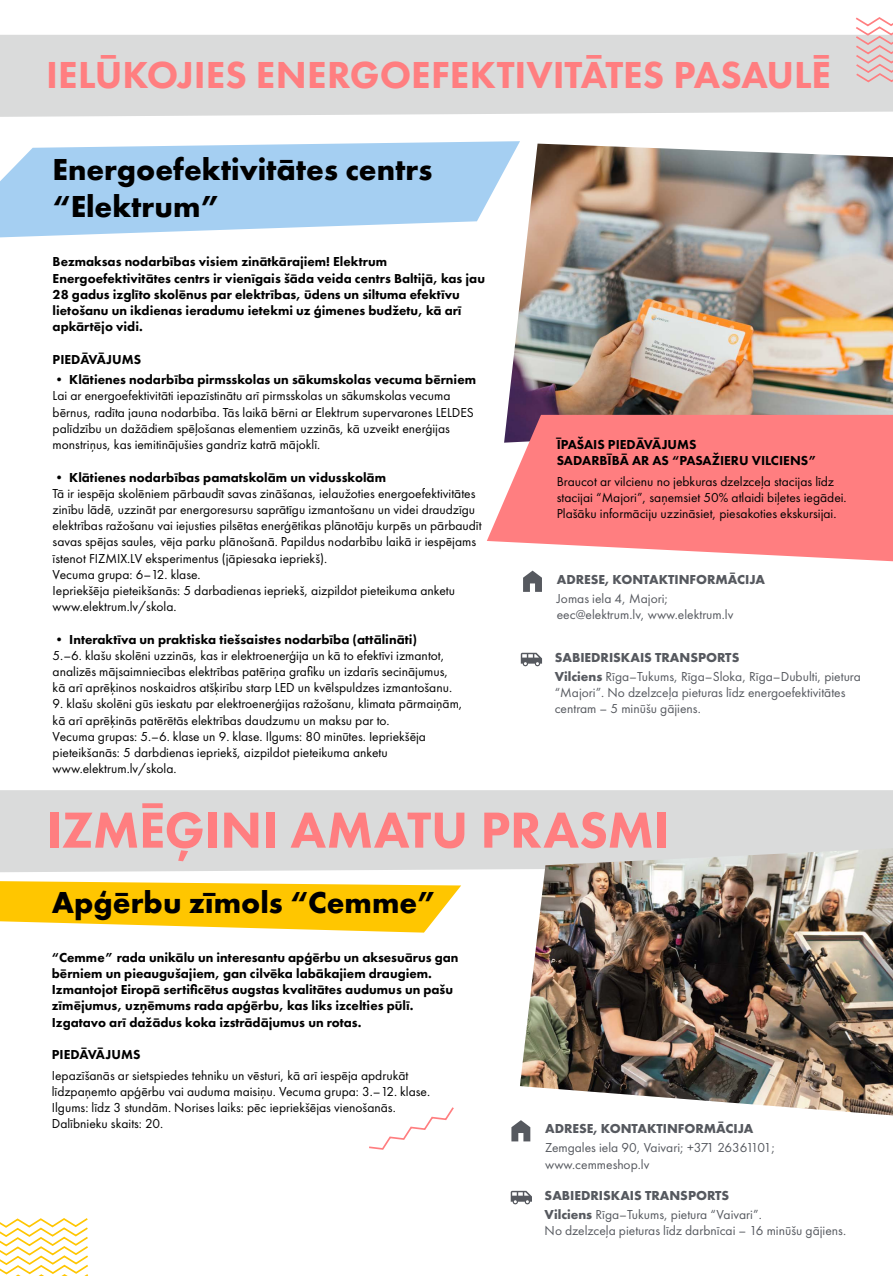
<style>
.page{position:relative;width:893px;height:1276px;background:#fff}
.page>*{position:absolute;margin:0;border:0;box-sizing:border-box;transform-origin:0 0}
.t1{font:800 52.5px "Futura PT";letter-spacing:-.005em;color:#ff7e80}
.t2{font:800 39px "Futura PT";letter-spacing:-.005em;color:#ff7e80}
.t3{font:700 31.5px/37.8px "Futura PT";color:#000}
.t4{font:13.5px/16.2px "Futura PT Book";color:#000}
.t5{font:800 13.5px/16.2px "Futura PT";color:#000}
.t6{font:13.5px/16.2px "Futura PT Book";color:#56595f}
.t7{font:700 13.5px "Futura PT";color:#56595f}
.s1{font-family:"Futura PT";font-weight:700}
</style>
<div class="page">
<svg style="left:0;top:881px;width:461px;height:51px"></svg>
<img style="left:550px;top:157px;width:343px;height:258px">
<svg style="left:550px;top:144px;width:339px;height:13px"></svg>
<img style="left:507px;top:143px;width:43px;height:272px">
<svg style="left:0;top:1218px;width:89px;height:58px"></svg>
<svg style="left:0;top:141px;width:520px;height:96px;fill:#a5cff2"></svg>
<svg style="left:521px;top:653px;width:21px;height:13px"></svg>
<svg style="left:523px;top:570px;width:19px;height:22px"></svg>
<svg style="left:487px;top:415px;width:406px;height:147px;background:#fc8e90"></svg>
<div style="left:0;top:790px;width:893px;height:82px;background:#dadbdb"></div>
<div style="left:0;top:35px;width:893px;height:82px;background:#dadbdb"></div>
<svg style="left:854px;top:17px;width:39px;height:66px"></svg>
<svg style="left:511px;top:1190px;width:21px;height:14px"></svg>
<svg style="left:511px;top:1120px;width:19px;height:21px"></svg>
<img style="left:520px;top:848px;width:373px;height:267px">
<svg style="left:369px;top:1107px;width:85px;height:43px"></svg>
<h2 class="t2" style="left:46px;top:51px;width:786px">IELŪKOJIES ENERGOEFEKTIVITĀTES PASAULĒ</h2>
<h3 class="t3" style="left:53px;top:149px;width:381px">Energoefektivitātes centrs “Elektrum”</h3>
<p class="t5" style="left:53px;top:253px;width:434px">Bezmaksas nodarbības visiem zinātkārajiem! Elektrum Energoefektivitātes centrs ir vienīgais šāda veida centrs Baltijā, kas jau 28 gadus izglīto skolēnus par elektrības, ūdens un siltuma efektīvu lietošanu un ikdienas ieradumu ietekmi uz ģimenes budžetu, kā arī apkārtējo vidi.</p>
<p class="t5" style="left:53px;top:351px;width:90px">PIEDĀVĀJUMS</p>
<p class="t5" style="left:53px;top:371px;width:425px">• Klātienes nodarbība pirmsskolas un sākumskolas vecuma bērniem</p>
<p class="t4" style="left:53px;top:388px;width:423px">Lai ar energoefektivitāti iepazīstinātu arī pirmsskolas un sākumskolas vecuma bērnus, radīta jauna nodarbība. Tās laikā bērni ar Elektrum supervarones LELDES palīdzību un dažādiem spēļošanas elementiem uzzinās, kā uzveikt enerģijas monstriņus, kas iemitinājušies gandrīz katrā mājoklī.</p>
<p class="t5" style="left:53px;top:469px;width:335px">• Klātienes nodarbības pamatskolām un vidusskolām</p>
<p class="t4" style="left:53px;top:485px;width:430px">Tā ir iespēja skolēniem pārbaudīt savas zināšanas, ielaužoties energoefektivitātes zinību lādē, uzzināt par energoresursu saprātīgu izmantošanu un videi draudzīgu elektrības ražošanu vai iejusties pilsētas enerģētikas plānotāju kurpēs un pārbaudīt savas spējas saules, vēja parku plānošanā. Papildus nodarbību laikā ir iespējams īstenot FIZMIX.LV eksperimentus (jāpiesaka iepriekš).<br>Vecuma grupa: 6–12. klase.<br>Iepriekšēja pieteikšanās: 5 darbadienas iepriekš, aizpildot pieteikuma anketu www.elektrum.lv/skola.</p>
<p class="t5" style="left:53px;top:631px;width:366px">• Interaktīva un praktiska tiešsaistes nodarbība (attālināti)</p>
<p class="t4" style="left:53px;top:647px;width:401px">5.–6. klašu skolēni uzzinās, kas ir elektroenerģija un kā to efektīvi izmantot, analizēs mājsaimniecības elektrības patēriņa grafiku un izdarīs secinājumus, kā arī aprēķinos noskaidros atšķirību starp LED un kvēlspuldzes izmantošanu.</p>
<p class="t4" style="left:53px;top:695px;width:411px">9. klašu skolēni gūs ieskatu par elektroenerģijas ražošanu, klimata pārmaiņām, kā arī aprēķinās patērētās elektrības daudzumu un maksu par to.<br>Vecuma grupas: 5.–6. klase un 9. klase. Ilgums: 80 minūtes. Iepriekšēja pieteikšanās: 5 darbdienas iepriekš, aizpildot pieteikuma anketu www.elektrum.lv/skola.</p>
<p class="t5" style="left:557px;top:436px;width:262px">ĪPAŠAIS PIEDĀVĀJUMS<br>SADARBĪBĀ AR AS “PASAŽIERU VILCIENS”</p>
<p class="t4" style="left:557px;top:473px;width:291px">Braucot ar vilcienu no jebkuras dzelzceļa stacijas līdz stacijai “Majori”, saņemsiet 50% atlaidi biļetes iegādei.<br>Plašāku informāciju uzzināsiet, piesakoties ekskursijai.</p>
<p class="t7" style="left:557px;top:570px;width:210px">ADRESE, KONTAKTINFORMĀCIJA</p>
<p class="t6" style="left:557px;top:590px;width:178px">Jomas iela 4, Majori; eec@elektrum.lv, www.elektrum.lv</p>
<p class="t7" style="left:555px;top:648px;width:186px">SABIEDRISKAIS TRANSPORTS</p>
<p class="t6" style="left:555px;top:668px;width:308px"><span class="s1">Vilciens</span> Rīga–Tukums, Rīga–Sloka, Rīga–Dubulti, pietura “Majori”. No dzelzceļa pieturas līdz energoefektivitātes centram – 5 minūšu gājiens.</p>
<h1 class="t1" style="left:46px;top:797px;width:625px">IZMĒĢINI AMATU PRASMI</h1>
<h3 class="t3" style="left:52px;top:882px;width:385px">Apģērbu zīmols “Cemme”</h3>
<p class="t5" style="left:52px;top:949px;width:408px">“Cemme” rada unikālu un interesantu apģērbu un aksesuārus gan bērniem un pieaugušajiem, gan cilvēka labākajiem draugiem.<br>Izmantojot Eiropā sertificētus augstas kvalitātes audumus un pašu zīmējumus, uzņēmums rada apģērbu, kas liks izcelties pūlī.<br>Izgatavo arī dažādus koka izstrādājumus un rotas.</p>
<p class="t5" style="left:52px;top:1046px;width:90px">PIEDĀVĀJUMS</p>
<p class="t4" style="left:52px;top:1067px;width:380px">Iepazīšanās ar sietspiedes tehniku un vēsturi, kā arī iespēja apdrukāt līdzpaņemto apģērbu vai auduma maisiņu. Vecuma grupa: 3.–12. klase.<br>Ilgums: līdz 3 stundām. Norises laiks: pēc iepriekšējas vienošanās.<br>Dalībnieku skaits: 20.</p>
<p class="t7" style="left:545px;top:1120px;width:210px">ADRESE, KONTAKTINFORMĀCIJA</p>
<p class="t6" style="left:545px;top:1139px;width:231px">Zemgales iela 90, Vaivari; +371 26361101; www.cemmeshop.lv</p>
<p class="t7" style="left:545px;top:1186px;width:186px">SABIEDRISKAIS TRANSPORTS</p>
<p class="t6" style="left:545px;top:1206px;width:303px"><span class="s1">Vilciens</span> Rīga–Tukums, pietura “Vaivari”.<br>No dzelzceļa pieturas līdz darbnīcai – 16 minūšu gājiens.</p>
</div>
